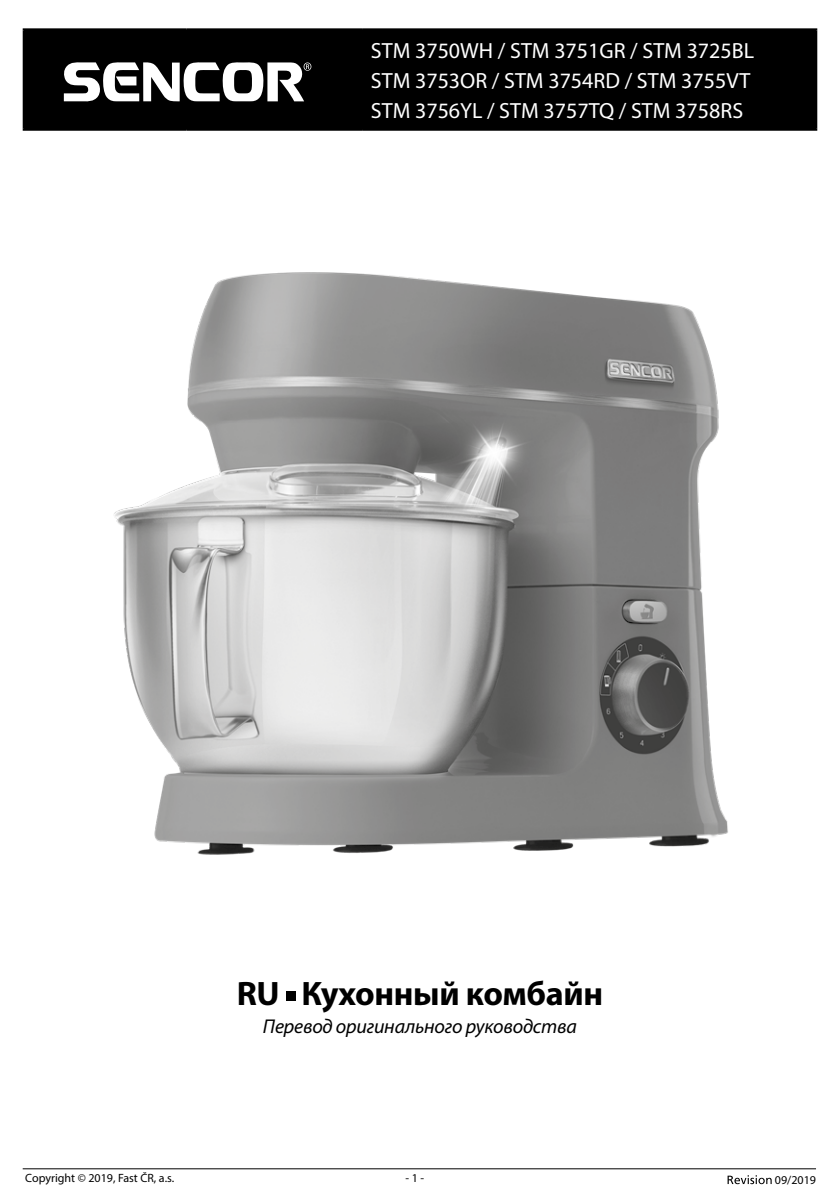
<style>
.page{position:relative;width:840px;height:1191px;background:#fff}
.page>*{position:absolute;margin:0;border:0;box-sizing:border-box;transform-origin:0 0}
.t1{font:700 34px "Myriad Pro";letter-spacing:-.01em;color:#000}
.t2{font:22px/30px "Myriad Pro";color:#fff}
.t3{font:italic 20px "Myriad Pro";letter-spacing:-.01em;color:#000}
.t4{font:12px "Myriad Pro";color:#000}
</style>
<div class="page">
<hr style="left:23px;top:1168px;width:792px;height:1px;background:#000">
<svg style="left:727px;top:1175px;width:44px;height:9px"></svg>
<img style="left:114px;top:272px;width:614px;height:583px">
<div style="left:285px;top:991px;width:10px;height:10px;background:#000"></div>
<div style="left:25px;top:30px;width:789px;height:99px;background:#000"></div>
<hr style="left:23px;top:28px;width:163px;height:2px;background:#000">
<hr style="left:23px;top:30px;width:2px;height:99px;background:#000">
<hr style="left:186px;top:28px;width:176px;height:2px;background:#000">
<hr style="left:185px;top:30px;width:2px;height:99px;background:#000">
<hr style="left:362px;top:28px;width:454px;height:2px;background:#000">
<hr style="left:361px;top:30px;width:2px;height:99px;background:#000">
<hr style="left:814px;top:30px;width:2px;height:99px;background:#000">
<hr style="left:23px;top:129px;width:163px;height:2px;background:#000">
<hr style="left:186px;top:129px;width:176px;height:2px;background:#000">
<hr style="left:362px;top:129px;width:454px;height:2px;background:#000">
<svg style="left:63px;top:62px;width:248px;height:40px"></svg>
<p class="t2" style="left:370px;top:35px;width:384px">STM 3750WH / STM 3751GR / STM 3725BL<br>STM 3753OR / STM 3754RD / STM 3755VT<br>STM 3756YL / STM 3757TQ / STM 3758RS</p>
<h1 class="t1" style="left:236px;top:971px;width:368px">RU Кухонный комбайн</h1>
<p class="t3" style="left:263px;top:1013px;width:315px">Перевод оригинального руководства</p>
<p class="t4" style="left:25px;top:1170px;width:150px">Copyright © 2019, Fast ČR, a.s.</p>
<p class="t4" style="left:405px;top:1170px;width:20px">- 1 -</p>
<p class="t4" style="left:774px;top:1172px;width:43px">09/2019</p>
</div>
